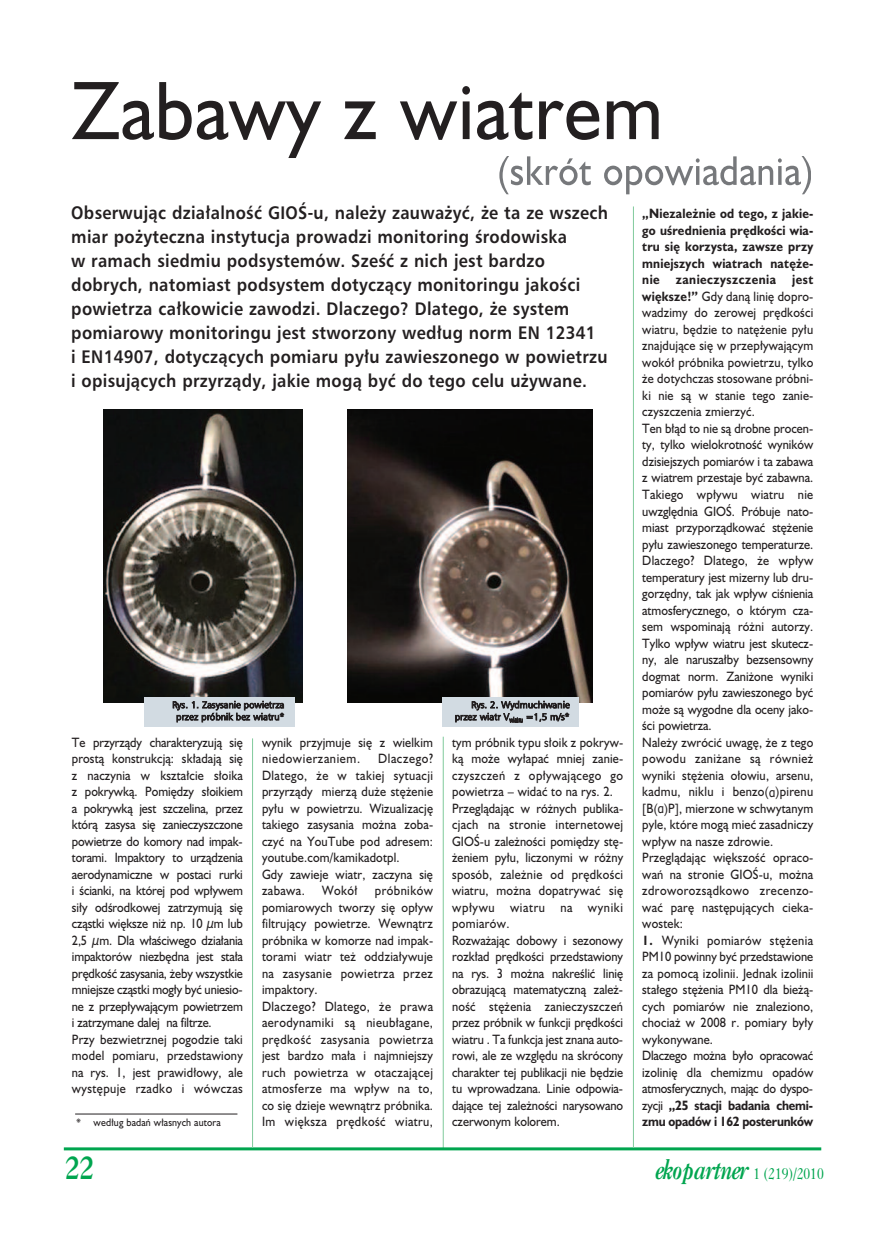
<style>
.page{position:relative;width:872px;height:1234px;background:#fff}
.page>*{position:absolute;margin:0;border:0;box-sizing:border-box;transform-origin:0 0}
.t1{font:75.9px "Humanst 521 PL";letter-spacing:.015em;color:#231f20;scale:.91 1}
.t2{font:700 30.6px "Casablanca";color:#00a54f;scale:.83 1}
.t3{font:700 17.4px/24px "Humnst 777 PL";letter-spacing:.02em;color:#231f20;scale:.91 1}
.t4{font:16.2px "Casablanca";color:#00a54f;scale:.83 1}
.t5{font:12.3px/16.5px "Humanst 521 PL";letter-spacing:.015em;color:#231f20;scale:.91 1}
.t6{font:12.3px/16.5px "Humanst 521 PL";letter-spacing:-.01em;color:#231f20;scale:.91 1}
.t7{font:12.3px/16.5px "Humanst 521 PL";letter-spacing:.035em;color:#231f20;scale:.91 1}
.t8{font:700 12.3px/16.5px "Humanst 521 PL";letter-spacing:.02em;color:#231f20;text-align:justify;scale:.91 1}
.t9{font:700 12.3px "Humanst 521 PL";letter-spacing:.04em;color:#231f20;scale:.91 1}
.t10{font:9.9px "Humanst 521 PL";letter-spacing:.015em;color:#231f20;scale:.91 1}
.t11{font:9px/12px "Humnst 777 Lt PL";letter-spacing:.01em;color:#231f20;text-align:center}
.s1{font-weight:700}
.s2{font-family:"Tahoma"}
.s3{font-weight:700;font-style:italic;font-size:27px}
</style>
<div class="page">
<svg style="left:499px;top:156px;width:257px;height:38px"></svg>
<hr style="left:75px;top:1113px;width:162px;height:1px;background:#231f20">
<img style="left:104px;top:409px;width:199px;height:293px">
<div style="left:144px;top:696px;width:150px;height:30px;background:#d2dbe2"></div>
<img style="left:347px;top:409px;width:245px;height:293px">
<div style="left:442px;top:696px;width:137px;height:30px;background:#d2dbe2"></div>
<hr style="left:443px;top:736px;width:1px;height:412px;background:#80ca9c">
<hr style="left:64px;top:1147px;width:757px;height:3px;background:#00a54f">
<hr style="left:252px;top:738px;width:1px;height:409px;background:#80ca9c">
<hr style="left:633px;top:206px;width:1px;height:941px;background:#80ca9c">
<h1 class="t1" style="left:71px;top:68px;width:651px">Zabawy z wiatrem</h1>
<p class="t3" style="left:71px;top:201px;width:591px">Obserwując działalność GIOŚ-u, należy zauważyć, że ta ze wszech miar pożyteczna instytucja prowadzi monitoring środowiska<br>w ramach siedmiu podsystemów. Sześć z nich jest bardzo dobrych, natomiast podsystem dotyczący monitoringu jakości powietrza całkowicie zawodzi. Dlaczego? Dlatego, że system pomiarowy monitoringu jest stworzony według norm EN 12341<br>i EN14907, dotyczących pomiaru pyłu zawieszonego w powietrzu i opisujących przyrządy, jakie mogą być do tego celu używane.</p>
<p class="t11" style="left:172px;top:698px;width:113px">Rys. 1. Zasysanie powietrza przez próbnik bez wiatru*</p>
<p class="t11" style="left:455px;top:698px;width:116px;text-align:right">Rys. 2. Wydmuchiwanie przez wiatr V<sub>wiatru</sub> =1,5 m/s*</p>
<p class="t6" style="left:72px;top:734px;width:189px">Te przyrządy charakteryzują się prostą konstrukcją: składają się z naczynia w kształcie słoika z pokrywką. Pomiędzy słoikiem a pokrywką jest szczelina, przez którą zasysa się zanieczyszczone powietrze do komory nad impak&shy;torami. Impaktory to urządzenia aerodynamiczne w postaci rurki i ścianki, na której pod wpływem siły odśrodkowej zatrzymują się cząstki większe niż np. 10 µm lub<br>2,5 µm. Dla właściwego działania impaktorów niezbędna jest stała prędkość zasysania, żeby wszystkie mniejsze cząstki mogły być uniesio&shy;ne z przepływającym powietrzem i zatrzymane dalej na filtrze.<br>Przy bezwietrznej pogodzie taki model pomiaru, przedstawiony na rys. 1, jest prawidłowy, ale występuje rzadko i wówczas</p>
<p class="t5" style="left:262px;top:734px;width:189px">wynik przyjmuje się z wielkim niedowierzaniem.</p>
<p class="t5" style="left:262px;top:750px;width:190px;text-indent:116px">Dlaczego?<br>Dlatego, że w takiej sytuacji przyrządy mierzą duże stężenie pyłu w powietrzu. Wizualizację takiego zasysania można zoba&shy;czyć na YouTube pod adresem: youtube.com/kamikadotpl.<br>Gdy zawieje wiatr, zaczyna się zabawa.</p>
<p class="t7" style="left:262px;top:882px;width:190px;text-indent:113px">próbników pomiarowych tworzy się opływ filtrujący powietrze. Wewnątrz próbnika w komorze nad impak&shy;torami wiatr też oddziaływuje na zasysanie powietrza przez impaktory.<br>Dlaczego? Dlatego, że prawa aerodynamiki są nieubłagane, prędkość zasysania powietrza jest bardzo mała i najmniejszy ruch powietrza w otaczającej atmosferze ma wpływ na to, co się dzieje wewnątrz próbnika.<br>Im większa prędkość wiatru,</p>
<p class="t5" style="left:322px;top:882px;width:40px">Wokół</p>
<p class="t10" style="left:77px;top:1116px;width:160px">* według badań własnych autora</p>
<p class="t5" style="left:452px;top:734px;width:190px">tym próbnik typu słoik z pokryw&shy;ką może wyłapać mniej zanie&shy;czyszczeń z opływającego go powietrza – widać to na rys. 2.<br>Przeglądając w różnych publika&shy;cjach na stronie internetowej<br>GIOŚ-u zależności pomiędzy stę&shy;żeniem pyłu, liczonymi w różny sposób, zależnie od prędkości wiatru, można dopatrywać się wpływu wiatru na wyniki pomiarów.<br>Rozważając dobowy i sezonowy rozkład prędkości przedstawiony na rys. 3 można nakreślić linię obrazującą matematyczną zależ&shy;ność stężenia zanieczyszczeń przez próbnik w funkcji prędkości wiatru . Ta funkcja jest znana auto&shy;rowi, ale ze względu na skrócony charakter tej publikacji nie będzie tu wprowadzana. Linie odpowia&shy;dające tej zależności narysowano czerwonym kolorem.</p>
<p class="t8" style="left:642px;top:206px;width:190px">„Niezależnie od tego, z jakie&shy;go uśrednienia prędkości wia&shy;tru się korzysta, zawsze przy mniejszych wiatrach natęże&shy;nie</p>
<p class="t5" style="left:642px;top:272px;width:190px;text-indent:150px"><span class="s1">jest większe!”</span> Gdy daną linię dopro&shy;wadzimy do zerowej prędkości wiatru, będzie to natężenie pyłu znajdujące się w przepływającym wokół próbnika powietrzu, tylko że dotychczas stosowane próbni&shy;ki nie są w stanie tego zanie&shy;czyszczenia zmierzyć.<br>Ten błąd to nie są drobne procen&shy;ty, tylko wielokrotność wyników dzisiejszych pomiarów i ta zabawa z wiatrem przestaje być zabawna.<br>Takiego wpływu wiatru nie uwzględnia GIOŚ. Próbuje nato&shy;miast przyporządkować stężenie pyłu zawieszonego temperaturze.<br>Dlaczego? Dlatego, że wpływ temperatury jest mizerny lub dru&shy;gorzędny, tak jak wpływ ciśnienia atmosferycznego, o którym cza&shy;sem wspominają różni autorzy.<br>Tylko wpływ wiatru jest skutecz&shy;ny, ale naruszałby bezsensowny dogmat norm. Zaniżone wyniki pomiarów pyłu zawieszonego być może są wygodne dla oceny jako&shy;ści powietrza.<br>Należy zwrócić uwagę, że z tego powodu zaniżane są również wyniki stężenia ołowiu, arsenu, kadmu, niklu i benzo(<span class="s2">α</span>)pirenu [B(<span class="s2">α</span>)P], mierzone w schwytanym pyle, które mogą mieć zasadniczy wpływ na nasze zdrowie.<br>Przeglądając większość opraco&shy;wań na stronie GIOŚ-u, można zdroworozsądkowo zrecenzo&shy;wać parę następujących cieka&shy;wostek:</p>
<p class="t5" style="left:642px;top:932px;width:189px"><span class="s1">1.</span> Wyniki pomiarów stężenia<br>PM10 powinny być przedstawione za pomocą izolinii. Jednak izolinii stałego stężenia PM10 dla bieżą&shy;cych pomiarów nie znaleziono, chociaż w 2008 r. pomiary były wykonywane.<br>Dlaczego można było opracować izolinię dla chemizmu opadów atmosferycznych, mając do dyspo&shy;zycji <span class="s1">„25 stacji badania chemi&shy;zmu opadów i 162 posterunków</span></p>
<p class="t9" style="left:676px;top:273px;width:112px">zanieczyszczenia</p>
<h2 class="t2" style="left:66px;top:1149px;width:36px">22</h2>
<h3 class="t4" style="left:655px;top:1164px;width:205px"><span class="s3">ekopartner</span> 1 (219)/2010</h3>
</div>
